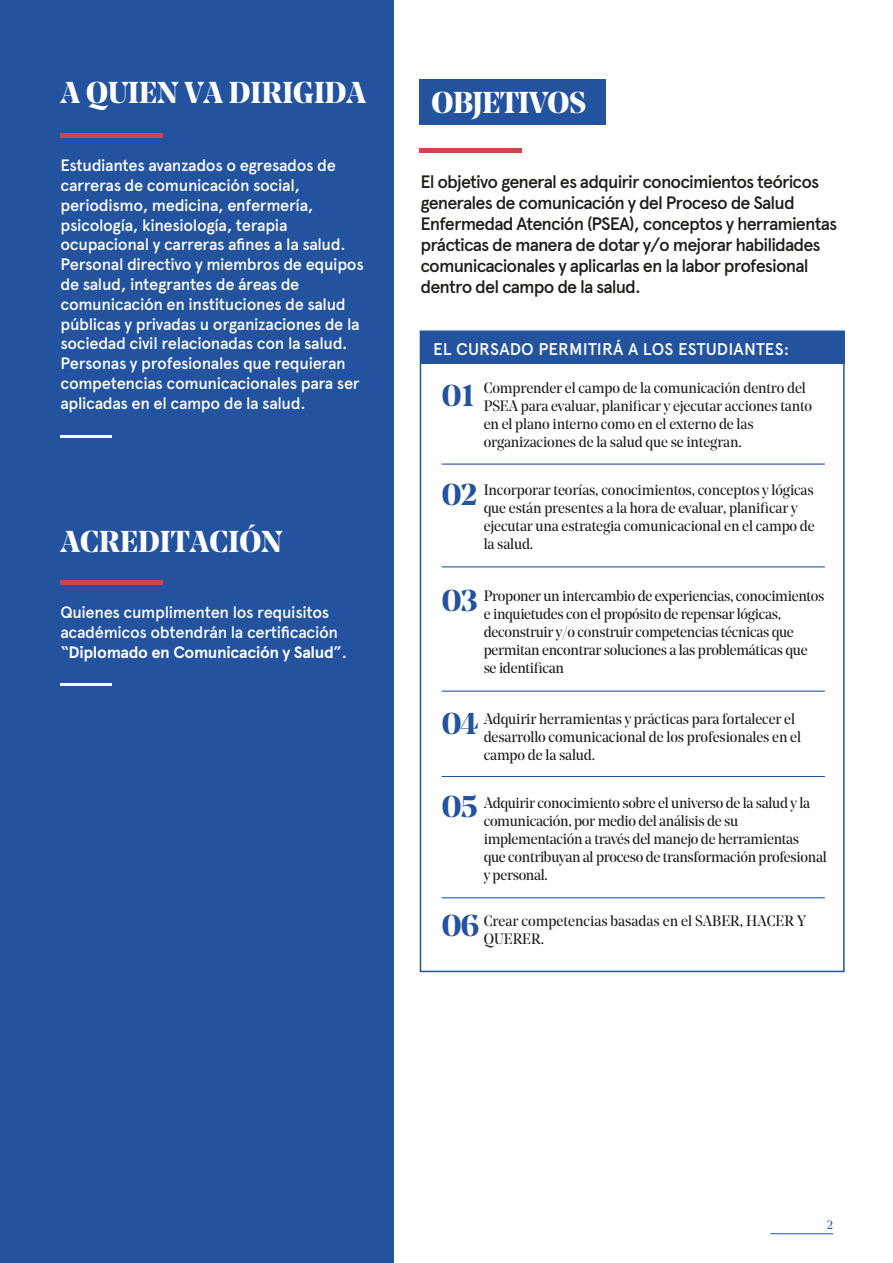
<style>
.page{position:relative;width:893px;height:1263px;background:#fff}
.page>*{position:absolute;margin:0;border:0;box-sizing:border-box;transform-origin:0 0}
.t1{font:700 30px "Noe Display";color:#fff}
.t2{font:700 30px "Noe Display";color:#23539f}
.t3{font:500 18px/21px "Apercu Pro";letter-spacing:-.05em;color:#1d1d1a}
.t4{font:500 16.95px "Apercu Pro";letter-spacing:.005em;color:#fff}
.t5{font:500 16.5px/19.8px "Apercu Pro";letter-spacing:-.02em;color:#fff}
.t6{font:15px/18px "Noe Display";letter-spacing:-.01em;color:#1d1d1a}
.t7{font:12px "Noe Display";color:#23539f}
.s1{font-weight:700}
.s2{font-weight:700;font-size:30px;color:#23539f}
</style>
<div class="page">
<div style="left:0;top:0;width:393px;height:1263px;background:#23539f"></div>
<hr style="left:60px;top:435px;width:52px;height:3px;background:#fbffff">
<hr style="left:60px;top:133px;width:102px;height:4px;background:#d1444b">
<hr style="left:60px;top:684px;width:52px;height:2px;background:#fbffff">
<hr style="left:60px;top:580px;width:102px;height:4px;background:#d1444b">
<div style="left:419px;top:79px;width:187px;height:46px;background:#23539f"></div>
<hr style="left:419px;top:148px;width:102px;height:4px;background:#d1444b">
<div style="left:420px;top:331px;width:424px;height:33px;background:#23539f"></div>
<hr style="left:442px;top:464px;width:383px;height:1px;background:#23539f">
<hr style="left:442px;top:567px;width:383px;height:1px;background:#23539f">
<hr style="left:442px;top:691px;width:383px;height:1px;background:#23539f">
<hr style="left:442px;top:776px;width:383px;height:1px;background:#23539f">
<hr style="left:442px;top:897px;width:383px;height:1px;background:#23539f">
<div style="left:420px;top:330px;width:425px;height:642px;border:2px solid #23539f"></div>
<hr style="left:770px;top:1233px;width:63px;height:1px;background:#23539f">
<h1 class="t1" style="left:60px;top:73px;width:307px">A QUIEN VA DIRIGIDA</h1>
<p class="t5" style="left:60px;top:155px;width:305px">Estudiantes avanzados o egresados de carreras de comunicación social, periodismo, medicina, enfermería, psicología, kinesiología, terapia ocupacional y carreras afines a la salud.<br>Personal directivo y miembros de equipos de salud, integrantes de áreas de comunicación en instituciones de salud públicas y privadas u organizaciones de la sociedad civil relacionadas con la salud.<br>Personas y profesionales que requieran competencias comunicacionales para ser aplicadas en el campo de la salud.</p>
<h1 class="t1" style="left:60px;top:522px;width:224px">ACREDITACIÓN</h1>
<p class="t5" style="left:60px;top:602px;width:288px">Quienes cumplimenten los requisitos académicos obtendrán la certificación “<span class="s1">Diplomado en Comunicación y Salud</span>”.</p>
<h1 class="t1" style="left:432px;top:83px;width:156px">OBJETIVOS</h1>
<p class="t3" style="left:420px;top:170px;width:418px">El objetivo general es adquirir conocimientos teóricos generales de comunicación y del Proceso de Salud Enfermedad Atención (PSEA), conceptos y herramientas prácticas de manera de dotar y/o mejorar habilidades comunicacionales y aplicarlas en la labor profesional dentro del campo de la salud.</p>
<p class="t4" style="left:433px;top:336px;width:358px">EL CURSADO PERMITIRÁ A LOS ESTUDIANTES:</p>
<h1 class="t2" style="left:441px;top:376px;width:34px">01</h1>
<p class="t6" style="left:484px;top:379px;width:330px">Comprender el campo de la comunicación dentro del PSEA para evaluar, planificar y ejecutar acciones tanto en el plano interno como en el externo de las organizaciones de la salud que se integran.</p>
<p class="t6" style="left:484px;top:481px;width:333px;text-indent:-42px"><span class="s2">02</span> Incorporar teorías, conocimientos, conceptos y lógicas que están presentes a la hora de evaluar, planificar y ejecutar una estrategia comunicacional en el campo de la salud.</p>
<p class="t6" style="left:484px;top:587px;width:342px;text-indent:-42px"><span class="s2">03</span> Proponer un intercambio de experiencias, conocimientos e inquietudes con el propósito de repensar lógicas, deconstruir y/o construir competencias técnicas que permitan encontrar soluciones a las problemáticas que<br>se identifican</p>
<p class="t6" style="left:484px;top:710px;width:319px;text-indent:-42px"><span class="s2">04</span> Adquirir herramientas y prácticas para fortalecer el desarrollo comunicacional de los profesionales en el campo de la salud.</p>
<p class="t6" style="left:484px;top:793px;width:344px;text-indent:-42px"><span class="s2">05</span> Adquirir conocimiento sobre el universo de la salud y la comunicación, por medio del análisis de su implementación a través del manejo de herramientas<br>que contribuyan al proceso de transformación profesional y personal.</p>
<p class="t6" style="left:484px;top:912px;width:324px;text-indent:-42px"><span class="s2">06</span> Crear competencias basadas en el SABER, HACER Y<br>QUERER.</p>
<p class="t7" style="left:827px;top:1217px;width:8px">2</p>
</div>
